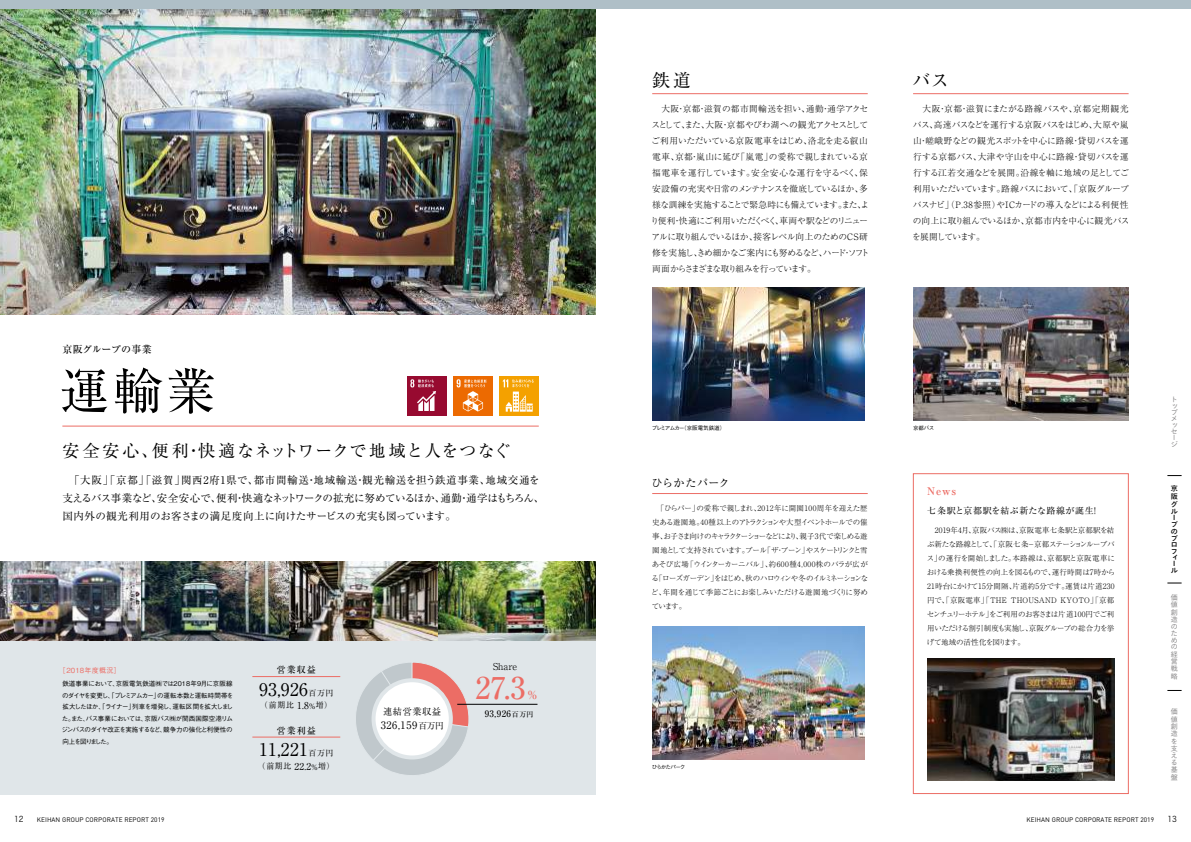
<style>
.page{position:relative;width:1191px;height:842px;background:#fff}
.page>*{position:absolute;margin:0;border:0;box-sizing:border-box;transform-origin:0 0}
.t1{font:50px "Ryumin Pr 5";color:#000}
.t2{font:500 30.1px "Ryumin Pr 5";color:#ec6d65}
.t3{font:18px "Ryumin Pr 5";color:#000}
.t4{font:17.5px "Ryumin Pr 5";letter-spacing:.02em;color:#000}
.t5{font:17px "Ryumin Pr 5";letter-spacing:.055em;color:#000}
.t6{font:500 11.2px "Ryumin Pr 5";color:#ec6d65}
.t7{font:11px "Ryumin Pr 5";letter-spacing:.03em;color:#000}
.t8{font:10.5px/18px "Ryumin Pr 5";letter-spacing:.005em;color:#000}
.t9{font:700 10.5px "Ryumin Pr 5";color:#ec6d65}
.t10{font:10.4px "Ryumin Pr 5";letter-spacing:.06em;color:#000}
.t11{font:500 10px "Ryumin Pr 5";letter-spacing:-.02em;color:#000}
.t12{font:300 9.5px "Ryumin Pr 5";color:#000}
.t13{font:9.2px "Ryumin Pr 5";letter-spacing:.05em;color:#000}
.t14{font:9px "Ryumin Pr 5";letter-spacing:.05em;color:#000}
.t15{font:500 9px "Ryumin Pr 5";letter-spacing:.1em;color:#000}
.t16{font:300 8.7px/16px "Ryumin Pr 5";letter-spacing:-.045em;color:#000}
.t17{font:8px "Ryumin Pr 5";letter-spacing:.075em;color:#000}
.t18{font:8px "Hira Kaku Std W3";color:#000;scale:.9 1}
.t19{font:300 7.5px/14px "Ryumin Pr 5";letter-spacing:-.02em;color:#000;text-align:justify}
.t20{font:300 7px/7.3px "Tazugane Gothic Std N";color:#7d7c7d;text-align:justify}
.t21{font:500 7px/6.6px "Tazugane Gothic Std N";color:#000;text-align:justify}
.t22{font:500 7px "Gothic BBB Pro";letter-spacing:.05em;color:#ec6d65}
.t23{font:500 6.5px/11.5px "Gothic BBB Pro";letter-spacing:-.105em;color:#000;text-align:justify}
.t24{font:6.5px "DIN Pro";letter-spacing:.01em;color:#000}
.t25{font:500 5.5px "Gothic BBB Pro";letter-spacing:-.085em;color:#000}
.t26{font:500 5.5px "Gothic BBB Pro";letter-spacing:-.16em;color:#000}
.t27{font:500 5.5px "Gothic BBB Pro";letter-spacing:-.105em;color:#000}
.s1{font-size:9.5px}
.s2{font-size:7.5px}
.s3{font-size:8px}
.s4{font-size:8.7px}
.s5{font-size:7px}
</style>
<div class="page">
<img style="left:0;top:9px;width:595px;height:306px">
<div style="left:0;top:641px;width:596px;height:153px;background:#e0e6e9"></div>
<img style="left:0;top:561px;width:595px;height:80px">
<hr style="left:252px;top:676px;width:88px;height:1px;background:#ec6d65">
<hr style="left:252px;top:737px;width:88px;height:1px;background:#ec6d65">
<div style="left:407px;top:376px;width:39px;height:40px;background:#970a30"></div>
<svg style="left:410px;top:379px;width:26px;height:32px"></svg>
<div style="left:453px;top:376px;width:39px;height:40px;background:#ec6a01"></div>
<svg style="left:456px;top:379px;width:30px;height:32px"></svg>
<div style="left:499px;top:376px;width:40px;height:40px;background:#f4a100"></div>
<svg style="left:503px;top:379px;width:31px;height:33px"></svg>
<img style="left:652px;top:287px;width:213px;height:133px">
<img style="left:652px;top:626px;width:213px;height:133px">
<hr style="left:652px;top:93px;width:215px;height:1px;background:#ec6d65">
<hr style="left:62px;top:426px;width:477px;height:1px;background:#ec6d65">
<img style="left:913px;top:287px;width:215px;height:133px">
<hr style="left:913px;top:93px;width:215px;height:1px;background:#ec6d65">
<hr style="left:652px;top:493px;width:215px;height:1px;background:#ec6d65">
<img style="left:927px;top:658px;width:187px;height:122px">
<div style="left:913px;top:473px;width:215px;height:321px;border:1px solid #ec6d65"></div>
<div style="left:0;top:0;width:1191px;height:9px;background:#afbfc7"></div>
<svg style="left:356px;top:662px;width:114px;height:113px"></svg>
<div style="left:373px;top:680px;width:78px;height:77px;background:#fff;border-radius:50%"></div>
<div style="left:371px;top:678px;width:82px;height:81px;border:4px solid #e0e6e9;border-radius:50%"></div>
<hr style="left:457px;top:704px;width:80px;height:1px;background:#000">
<svg style="left:1167px;top:475px;width:14px;height:1px"></svg>
<svg style="left:1167px;top:583px;width:14px;height:1px"></svg>
<svg style="left:1167px;top:690px;width:14px;height:1px"></svg>
<p class="t11" style="left:62px;top:342px;width:91px">京阪グループの事業</p>
<h1 class="t1" style="left:59px;top:352px;width:158px">運輸業</h1>
<h3 class="t5" style="left:62px;top:437px;width:449px">安全安心、便利・快適なネットワークで地域と人をつなぐ</h3>
<p class="t8" style="left:62px;top:471px;width:483px">　「大阪」「京都」「滋賀」関西2府1県で、都市間輸送・地域輸送・観光輸送を担う鉄道事業、地域交通を支えるバス事業など、安全安心で、便利・快適なネットワークの拡充に努めているほか、通勤・通学はもちろん、国内外の観光利用のお客さまの満足度向上に向けたサービスの充実も図っています。</p>
<p class="t22" style="left:59px;top:664px;width:64px">［2018年度概況］</p>
<p class="t15" style="left:277px;top:663px;width:40px">営業収益</p>
<p class="t17" style="left:260px;top:699px;width:74px">（前期比 <span class="s1">1.8</span><span class="s2">%</span>増）</p>
<p class="t23" style="left:62px;top:677px;width:173px">鉄道事業において、京阪電気鉄道㈱では2018年9月に京阪線のダイヤを変更し、「プレミアムカー」の運転本数と運転時間帯を拡大したほか、「ライナー」列車を増発し、運転区間を拡大しました。また、バス事業においては、京阪バス㈱が関西国際空港リムジンバスのダイヤ改正を実施するなど、競争力の強化と利便性の向上を図りました。</p>
<h3 class="t4" style="left:259px;top:675px;width:76px">93,926<span class="s3">百万円</span></h3>
<p class="t15" style="left:277px;top:723px;width:40px">営業利益</p>
<p class="t17" style="left:257px;top:760px;width:79px">（前期比 <span class="s1">22.2</span><span class="s2">%</span>増）</p>
<h3 class="t4" style="left:259px;top:736px;width:76px">11,221<span class="s3">百万円</span></h3>
<p class="t13" style="left:383px;top:705px;width:59px">連結営業収益</p>
<p class="t10" style="left:381px;top:717px;width:64px">326,159<span class="s4">百万円</span></p>
<p class="t12" style="left:493px;top:659px;width:26px">Share</p>
<h2 class="t2" style="left:475px;top:664px;width:52px">27.3</h2>
<p class="t6" style="left:527px;top:686px;width:13px">％</p>
<p class="t15" style="left:485px;top:707px;width:50px">93,926<span class="s5">百万円</span></p>
<h3 class="t3" style="left:652px;top:66px;width:40px">鉄道</h3>
<p class="t16" style="left:650px;top:101px;width:220px">　大阪・京都・滋賀の都市間輸送を担い、通勤・通学アクセスとして、また、大阪・京都やびわ湖への観光アクセスとしてご利用いただいている京阪電車をはじめ、洛北を走る叡山電車、京都・嵐山に延び「嵐電」の愛称で親しまれている京福電車を運行しています。安全安心な運行を守るべく、保安設備の充実や日常のメンテナンスを徹底しているほか、多様な訓練を実施することで緊急時にも備えています。また、より便利・快適にご利用いただくべく、車両や駅などのリニューアルに取り組んでいるほか、接客レベル向上のためのCS研修を実施し、きめ細かなご案内にも努めるなど、ハード・ソフト両面からさまざまな取り組みを行っています。</p>
<h3 class="t3" style="left:912px;top:66px;width:38px">バス</h3>
<p class="t16" style="left:912px;top:101px;width:219px;text-align:justify">　大阪・京都・滋賀にまたがる路線バスや、京都定期観光バス、高速バスなどを運行する京阪バスをはじめ、大原や嵐山・嵯峨野などの観光スポットを中心に路線・貸切バスを運行する京都バス、大津や守山を中心に路線・貸切バスを運行する江若交通などを展開。沿線を軸に地域の足としてご利用いただいています。路線バスにおいて、「京阪グループバスナビ」（Ｐ.38参照）やＩＣカードの導入などによる利便性の向上に取り組んでいるほか、京都市内を中心に観光バスを展開しています。</p>
<p class="t25" style="left:651px;top:423px;width:75px">プレミアムカー（京阪電気鉄道）</p>
<p class="t7" style="left:651px;top:474px;width:80px">ひらかたパーク</p>
<p class="t19" style="left:651px;top:501px;width:219px">　「ひらパー」の愛称で親しまれ、2012年に開園100周年を迎えた歴史ある遊園地。40種以上のアトラクションや大型イベントホールでの催事、お子さま向けのキャラクターショーなどにより、親子3代で楽しめる遊園地として支持されています。プール「ザ・ブーン」やスケートリンクと雪あそび広場「ウインターカーニバル」、約600種4,000株のバラが広がる「ローズガーデン」をはじめ、秋のハロウィンや冬のイルミネーションなど、年間を通じて季節ごとにお楽しみいただける遊園地づくりに努めています。</p>
<p class="t27" style="left:913px;top:423px;width:23px">京都バス</p>
<p class="t9" style="left:927px;top:483px;width:30px">News</p>
<p class="t19" style="left:926px;top:523px;width:190px;text-align:left">　2019年4月、京阪バス㈱は、京阪電車七条駅と京都駅を結ぶ新たな路線として、「京阪七条－京都ステーションループバス」の運行を開始しました。本路線は、京都駅と京阪電車における乗換利便性の向上を図るもので、運行時間は7時から<br>21時台にかけて15分間隔、片道約5分です。運賃は片道230円で、「京阪電車」「THE THOUSAND KYOTO」「京都センチュリーホテル」をご利用のお客さまは片道100円でご利用いただける割引制度も実施し、京阪グループの総合力を挙げて地域の活性化を図ります。</p>
<p class="t14" style="left:927px;top:503px;width:174px">七条駅と京都駅を結ぶ新たな路線が誕生！</p>
<p class="t26" style="left:652px;top:762px;width:35px">ひらかたパーク</p>
<p class="t20" style="left:1170px;top:397px;width:8px;line-height:6.4px;text-align:left">トップメッセージ</p>
<p class="t21" style="left:1170px;top:485px;width:8px;line-height:7.7px">京阪グ</p>
<p class="t21" style="left:1170px;top:508px;width:8px;text-align:left">ループのプロフィール</p>
<p class="t20" style="left:1170px;top:594px;width:8px">価値創造</p>
<p class="t20" style="left:1170px;top:623px;width:8px">のための経営戦略</p>
<p class="t20" style="left:1170px;top:708px;width:8px;text-align:left">価値創造を支える基盤</p>
<p class="t18" style="left:14px;top:813px;width:12px">12</p>
<p class="t24" style="left:37px;top:815px;width:129px">KEIHAN GROUP CORPORATE REPORT 2019</p>
<p class="t24" style="left:1026px;top:815px;width:129px">KEIHAN GROUP CORPORATE REPORT 2019</p>
<p class="t18" style="left:1167px;top:813px;width:12px">13</p>
</div>
